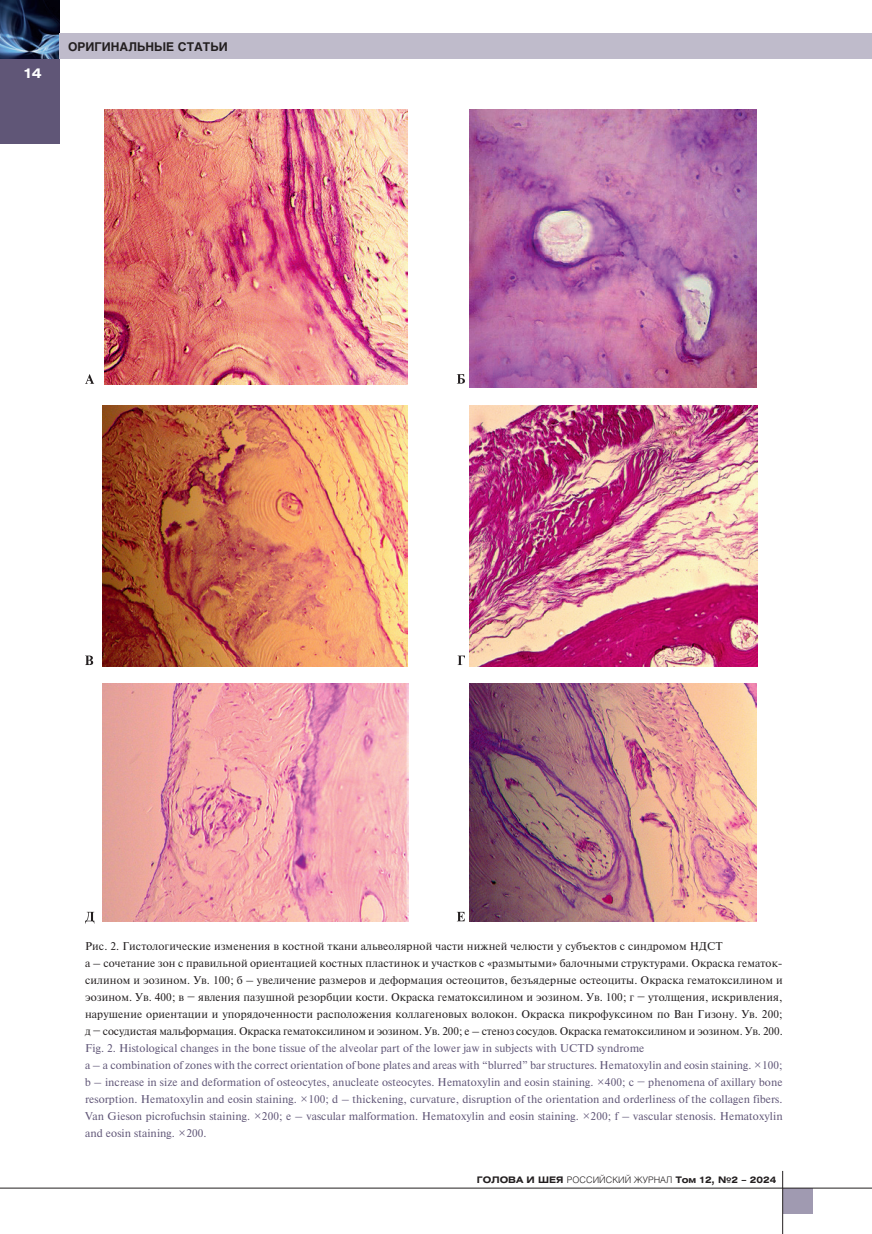
<style>
.page{position:relative;width:872px;height:1234px;background:#fff}
.page>*{position:absolute;margin:0;border:0;box-sizing:border-box;transform-origin:0 0}
.t1{font:700 13.5px "Helios Ext C";color:#fff}
.t2{font:700 12px "Helios C";color:#231f20}
.t3{font:11.25px/17px "Newton";letter-spacing:.01em;color:#231f20}
.t4{font:700 9px "Helios Ext C";color:#231f20}
.s1{color:#605677}
.s2{font-family:"Helios Light C";font-weight:400}
</style>
<div class="page">
<div style="left:0;top:59px;width:60px;height:85px;background:#605677"></div>
<img style="left:0;top:0;width:60px;height:59px">
<div style="left:60px;top:34px;width:812px;height:25px;background:#bfbbcb"></div>
<div style="left:782px;top:1187px;width:30px;height:26px;background:#a09ab1"></div>
<hr style="left:0;top:1187px;width:872px;height:1px;background:#231f20">
<hr style="left:782px;top:1170px;width:1px;height:63px;background:#231f20">
<img style="left:104px;top:109px;width:303px;height:275px">
<img style="left:102px;top:405px;width:305px;height:261px">
<img style="left:102px;top:683px;width:306px;height:238px">
<img style="left:470px;top:109px;width:286px;height:279px">
<img style="left:469px;top:406px;width:288px;height:260px">
<img style="left:469px;top:683px;width:287px;height:238px">
<svg style="left:85px;top:374px;width:9px;height:10px"></svg>
<svg style="left:85px;top:655px;width:8px;height:10px"></svg>
<svg style="left:85px;top:911px;width:9px;height:12px"></svg>
<svg style="left:457px;top:374px;width:8px;height:9px"></svg>
<svg style="left:457px;top:655px;width:8px;height:10px"></svg>
<svg style="left:457px;top:911px;width:8px;height:10px"></svg>
<p class="t1" style="left:24px;top:65px;width:20px">14</p>
<p class="t2" style="left:68px;top:40px;width:161px">ОРИГИНАЛЬНЫЕ СТАТЬИ</p>
<p class="t3" style="left:85px;top:936px;width:699px">Рис. 2. Гистологические изменения в костной ткани альвеолярной части нижней челюсти у субъектов с синдромом НДСТ<br>а – сочетание зон с правильной ориентацией костных пластинок и участков с «размытыми» балочными структурами. Окраска гематок&shy;силином и эозином. Ув. 100; б – увеличение размеров и деформация остеоцитов, безъядерные остеоциты. Окраска гематоксилином и эозином. Ув. 400; в − явления пазушной резорбции кости. Окраска гематоксилином и эозином. Ув. 100; г − утолщения, искривления, нарушение ориентации и упорядоченности расположения коллагеновых волокон. Окраска пикрофуксином по Ван Гизону. Ув. 200; д − сосудистая мальформация. Окраска гематоксилином и эозином. Ув. 200; е – стеноз сосудов. Окраска гематоксилином и эозином. Ув. 200.<br><span class="s1">Fig. 2. Histological changes in the bone tissue of the alveolar part of the lower jaw in subjects with UCTD syndrome<br>a – a combination of zones with the correct orientation of bone plates and areas with “blurred” bar structures. Hematoxylin and eosin staining. ×100; b – increase in size and deformation of osteocytes, anucleate osteocytes. Hematoxylin and eosin staining. ×400; с − phenomena of axillary bone resorption. Hematoxylin and eosin staining. ×100; d – thickening, curvature, disruption of the orientation and orderliness of the collagen fibers.<br>Van Gieson picrofuchsin staining. ×200; е – vascular malformation. Hematoxylin and eosin staining. ×200; f – vascular stenosis. Hematoxylin and eosin staining. ×200.</span></p>
<p class="t4" style="left:477px;top:1174px;width:301px">ГОЛОВА И ШЕЯ <span class="s2">РОССИЙСКИЙ ЖУРНАЛ</span> Том 12, №2 – 2024</p>
</div>
